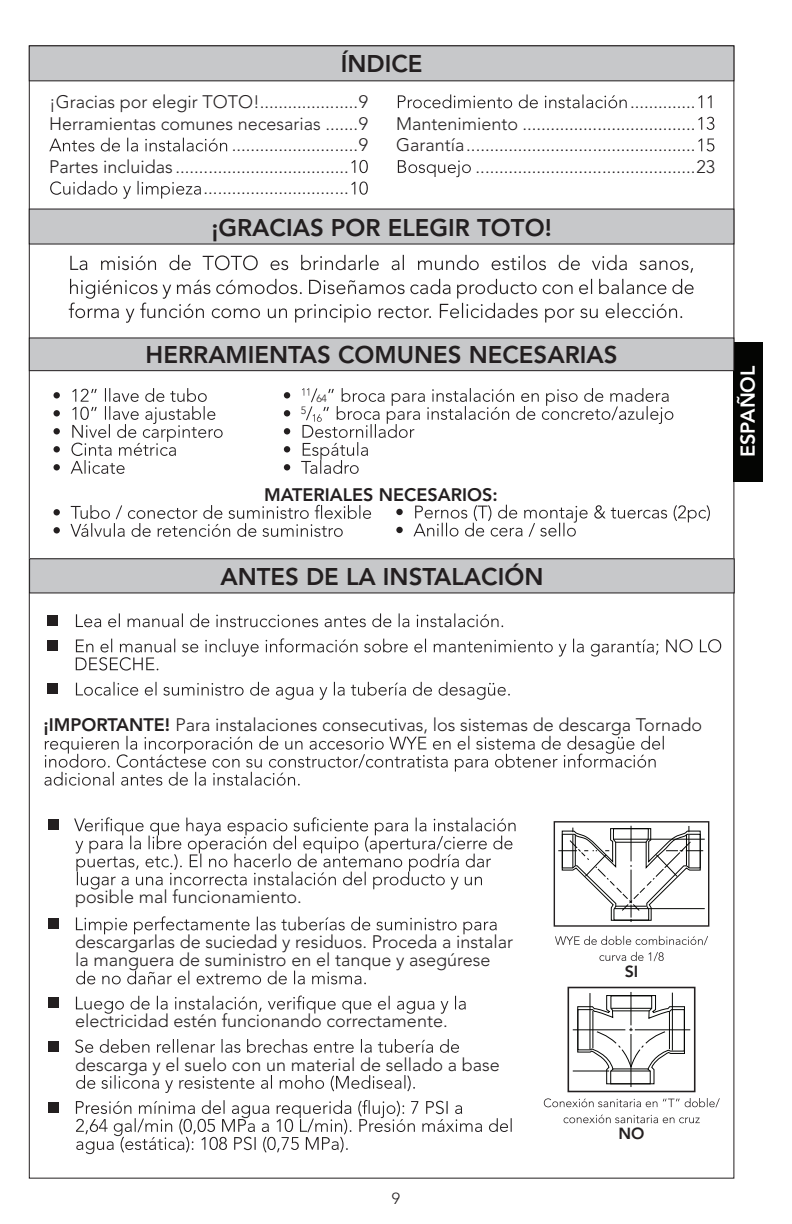
<style>
.page{position:relative;width:792px;height:1224px;background:#fff}
.page>*{position:absolute;margin:0;border:0;box-sizing:border-box;transform-origin:0 0}
.t1{font:800 24px "Avenir LT Std";color:#231f20}
.t2{font:800 20px "Avenir LT Std";color:#fff}
.t3{font:300 18px/18px "Avenir LT Std";color:#231f20}
.t4{font:800 18px "Avenir LT Std";color:#231f20}
.t5{font:800 16px "Avenir LT Std";color:#231f20}
.t6{font:300 16px "Avenir LT Std";color:#231f20}
.t7{font:300 10.4px "Avenir LT Std";color:#231f20}
.s1{font-weight:800}
</style>
<div class="page">
<div style="left:733px;top:343px;width:30px;height:139px;background:#040503"></div>
<div style="left:29px;top:46px;width:705px;height:35px;background:#c7c8ca"></div>
<div style="left:29px;top:45px;width:705px;height:36px;border:1px solid #231f20"></div>
<div style="left:29px;top:209px;width:705px;height:35px;background:#c7c8ca"></div>
<svg style="left:70px;top:255px;width:623px;height:18px"></svg>
<svg style="left:69px;top:279px;width:625px;height:44px"></svg>
<svg style="left:49px;top:138px;width:178px;height:14px"></svg>
<svg style="left:351px;top:160px;width:17px;height:13px"></svg>
<svg style="left:50px;top:181px;width:151px;height:18px"></svg>
<svg style="left:351px;top:182px;width:17px;height:13px"></svg>
<svg style="left:398px;top:94px;width:229px;height:14px"></svg>
<svg style="left:698px;top:95px;width:14px;height:13px"></svg>
<svg style="left:698px;top:117px;width:16px;height:13px"></svg>
<svg style="left:698px;top:139px;width:16px;height:13px"></svg>
<svg style="left:398px;top:160px;width:73px;height:17px"></svg>
<div style="left:29px;top:338px;width:705px;height:33px;background:#c7c8ca"></div>
<div style="left:29px;top:337px;width:705px;height:34px;border:1px solid #231f20"></div>
<svg style="left:54px;top:388px;width:169px;height:86px"></svg>
<svg style="left:54px;top:505px;width:317px;height:32px"></svg>
<svg style="left:284px;top:388px;width:389px;height:86px"></svg>
<svg style="left:396px;top:505px;width:314px;height:32px"></svg>
<div style="left:30px;top:559px;width:704px;height:34px;background:#c7c8ca"></div>
<div style="left:29px;top:558px;width:706px;height:35px;border:1px solid #231f20"></div>
<div style="left:47px;top:615px;width:10px;height:11px;background:#231f20"></div>
<svg style="left:76px;top:613px;width:427px;height:14px"></svg>
<div style="left:47px;top:641px;width:10px;height:10px;background:#231f20"></div>
<svg style="left:76px;top:638px;width:645px;height:33px"></svg>
<div style="left:47px;top:684px;width:10px;height:10px;background:#231f20"></div>
<svg style="left:76px;top:682px;width:434px;height:18px"></svg>
<div style="left:49px;top:820px;width:10px;height:10px;background:#231f20"></div>
<svg style="left:74px;top:817px;width:442px;height:73px"></svg>
<div style="left:49px;top:918px;width:10px;height:11px;background:#231f20"></div>
<svg style="left:76px;top:916px;width:421px;height:18px"></svg>
<svg style="left:76px;top:971px;width:290px;height:13px"></svg>
<div style="left:49px;top:998px;width:10px;height:10px;background:#231f20"></div>
<svg style="left:76px;top:996px;width:390px;height:18px"></svg>
<div style="left:49px;top:1041px;width:10px;height:10px;background:#231f20"></div>
<svg style="left:75px;top:1039px;width:384px;height:14px"></svg>
<svg style="left:76px;top:1075px;width:339px;height:18px"></svg>
<div style="left:49px;top:1102px;width:10px;height:11px;background:#231f20"></div>
<svg style="left:76px;top:1100px;width:436px;height:54px"></svg>
<svg style="left:45px;top:736px;width:619px;height:50px"></svg>
<hr style="left:614px;top:908px;width:91px;height:1px;background:#040503">
<hr style="left:614px;top:839px;width:91px;height:1px;background:#040503">
<svg style="left:558px;top:826px;width:145px;height:96px"></svg>
<div style="left:554px;top:821px;width:155px;height:106px;border:1px solid #231f20"></div>
<svg style="left:555px;top:936px;width:153px;height:9px"></svg>
<svg style="left:599px;top:952px;width:65px;height:9px"></svg>
<hr style="left:573px;top:1071px;width:36px;height:1px;background:#040503">
<hr style="left:573px;top:1029px;width:52px;height:1px;background:#040503">
<hr style="left:635px;top:1029px;width:55px;height:1px;background:#040503">
<hr style="left:590px;top:993px;width:1px;height:56px;background:#040503">
<hr style="left:672px;top:993px;width:1px;height:57px;background:#040503">
<hr style="left:631px;top:992px;width:1px;height:33px;background:#040503">
<hr style="left:631px;top:1034px;width:1px;height:53px;background:#040503">
<svg style="left:577px;top:995px;width:108px;height:89px"></svg>
<div style="left:568px;top:987px;width:128px;height:105px;border:2px solid #231f20"></div>
<svg style="left:544px;top:1098px;width:176px;height:10px"></svg>
<svg style="left:564px;top:1115px;width:136px;height:8px"></svg>
<h1 class="t1" style="left:341px;top:50px;width:83px">ÍNDICE</h1>
<p class="t3" style="left:49px;top:93px;width:321px">¡Gracias por elegir TOTO!.....................9</p>
<p class="t3" style="left:49px;top:115px;width:321px">Herramientas comunes necesarias .......9</p>
<p class="t3" style="left:232px;top:136px;width:138px">...........................9</p>
<p class="t3" style="left:49px;top:158px;width:301px">Partes incluidas .....................................</p>
<p class="t3" style="left:204px;top:179px;width:147px">...............................</p>
<p class="t3" style="left:630px;top:93px;width:67px">..............</p>
<p class="t3" style="left:396px;top:115px;width:301px">Mantenimiento .....................................</p>
<p class="t3" style="left:396px;top:136px;width:301px">Garantía.................................................</p>
<p class="t3" style="left:476px;top:158px;width:241px">...............................................23</p>
<h1 class="t1" style="left:211px;top:213px;width:342px">¡GRACIAS POR ELEGIR TOTO!</h1>
<h1 class="t1" style="left:146px;top:341px;width:473px">HERRAMIENTAS COMUNES NECESARIAS</h1>
<p class="t7" style="left:301px;top:404px;width:7px">5</p>
<p class="t7" style="left:317px;top:392px;width:12px">64</p>
<p class="t4" style="left:264px;top:484px;width:235px">MATERIALES NECESARIOS:</p>
<h1 class="t1" style="left:220px;top:562px;width:325px">ANTES DE LA INSTALACIÓN</h1>
<p class="t2" style="left:736px;top:457px;width:93px;rotate:-90deg">ESPAÑOL</p>
<p class="t3" style="left:43px;top:716px;width:660px"><span class="s1">¡IMPORTANTE!</span> Para instalaciones consecutivas, los sistemas de descarga Tornado</p>
<p class="t3" style="left:75px;top:888px;width:228px">posible mal funcionamiento.</p>
<p class="t3" style="left:75px;top:933px;width:439px">descargarlas de suciedad y residuos. Proceda a instalar la manguera de suministro en el tanque y asegúrese</p>
<p class="t3" style="left:75px;top:1012px;width:374px">electricidad estén funcionando correctamente.</p>
<p class="t3" style="left:75px;top:1055px;width:426px">descarga y el suelo con un material de sellado a base</p>
<p class="t6" style="left:392px;top:1189px;width:10px">9</p>
<p class="t5" style="left:625px;top:962px;width:15px">SI</p>
<p class="t5" style="left:618px;top:1124px;width:28px">NO</p>
</div>
